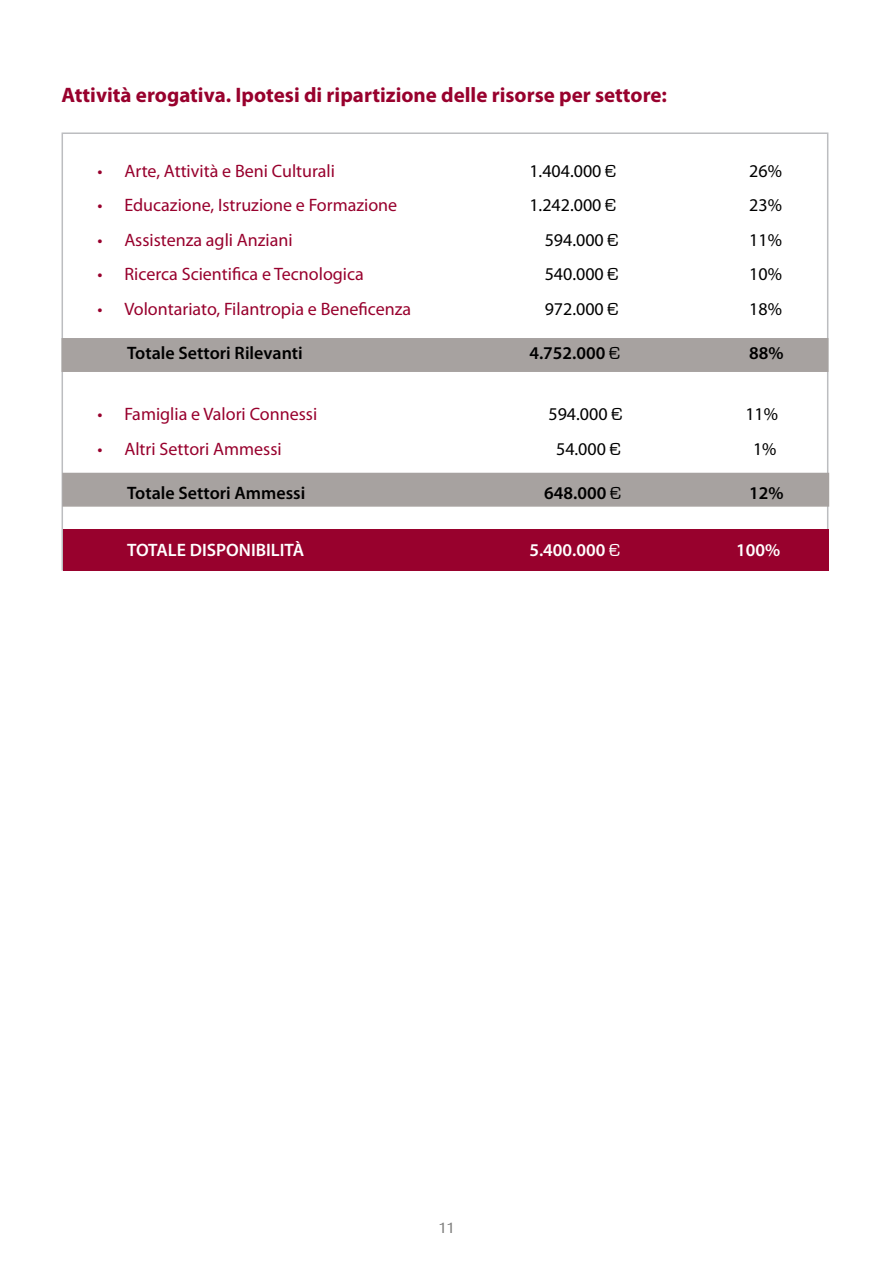
<style>
.page{position:relative;width:893px;height:1263px;background:#fff}
.page>*{position:absolute;margin:0;border:0;box-sizing:border-box;transform-origin:0 0}
.t1{font:700 21px "Myriad Pro";color:#98012d}
.t2{font:18px "Myriad Pro";color:#98012d}
.t3{font:18px "Myriad Pro";color:#000}
.t4{font:600 18px "Myriad Pro";color:#000}
.t5{font:600 18px "Myriad Pro";color:#000}
.t6{font:600 18px "Myriad Pro";color:#fff}
.t7{font:600 18px "Myriad Pro";color:#fff}
.t8{font:15px "Dax";color:#7a7a79}
.s1{font-family:"Eurostile"}
.s2{font-family:"Eurostile";font-weight:400}
</style>
<div class="page">
<div style="left:63px;top:529px;width:765px;height:41px;background:#98012d"></div>
<div style="left:62px;top:473px;width:767px;height:34px;background:#a7a2a0;border:2px solid #a7a2a0"></div>
<div style="left:62px;top:338px;width:766px;height:34px;background:#a7a2a0"></div>
<p class="t1" style="left:62px;top:81px;width:607px">Attività erogativa. Ipotesi di ripartizione delle risorse per settore:</p>
<p class="t2" style="left:97px;top:161px;width:239px">• Arte, Attività e Beni Culturali</p>
<p class="t3" style="left:529px;top:161px;width:88px">1.404.000 <span class="s1">€</span></p>
<p class="t3" style="left:749px;top:161px;width:34px">26%</p>
<p class="t2" style="left:97px;top:195px;width:301px">• Educazione, Istruzione e Formazione</p>
<p class="t3" style="left:529px;top:195px;width:88px">1.242.000 <span class="s1">€</span></p>
<p class="t3" style="left:749px;top:195px;width:34px">23%</p>
<p class="t2" style="left:97px;top:230px;width:197px">• Assistenza agli Anziani</p>
<p class="t3" style="left:545px;top:230px;width:75px">594.000 <span class="s1">€</span></p>
<p class="t3" style="left:749px;top:230px;width:34px">11%</p>
<p class="t2" style="left:97px;top:265px;width:268px">• Ricerca Scientifica e Tecnologica</p>
<p class="t3" style="left:545px;top:265px;width:75px">540.000 <span class="s1">€</span></p>
<p class="t3" style="left:749px;top:265px;width:34px">10%</p>
<p class="t2" style="left:97px;top:299px;width:315px">• Volontariato, Filantropia e Beneficenza</p>
<p class="t3" style="left:545px;top:299px;width:75px">972.000 <span class="s1">€</span></p>
<p class="t3" style="left:749px;top:299px;width:34px">18%</p>
<p class="t4" style="left:127px;top:343px;width:177px">Totale Settori Rilevanti</p>
<p class="t5" style="left:529px;top:343px;width:92px">4.752.000 <span class="s2">€</span></p>
<p class="t5" style="left:749px;top:343px;width:36px">88%</p>
<p class="t2" style="left:97px;top:405px;width:221px">• Famiglia e Valori Connessi</p>
<p class="t3" style="left:548px;top:405px;width:75px">594.000 <span class="s1">€</span></p>
<p class="t3" style="left:745px;top:405px;width:34px">11%</p>
<p class="t2" style="left:97px;top:439px;width:186px">• Altri Settori Ammessi</p>
<p class="t3" style="left:556px;top:439px;width:66px">54.000 <span class="s1">€</span></p>
<p class="t3" style="left:753px;top:439px;width:25px">1%</p>
<p class="t4" style="left:127px;top:483px;width:180px">Totale Settori Ammessi</p>
<p class="t5" style="left:544px;top:483px;width:78px">648.000 <span class="s2">€</span></p>
<p class="t5" style="left:749px;top:483px;width:36px">12%</p>
<p class="t6" style="left:127px;top:540px;width:178px">TOTALE DISPONIBILITÀ</p>
<p class="t7" style="left:529px;top:540px;width:92px">5.400.000 <span class="s2">€</span></p>
<p class="t7" style="left:736px;top:540px;width:46px">100%</p>
<p class="t8" style="left:439px;top:1220px;width:17px">11</p>
</div>
